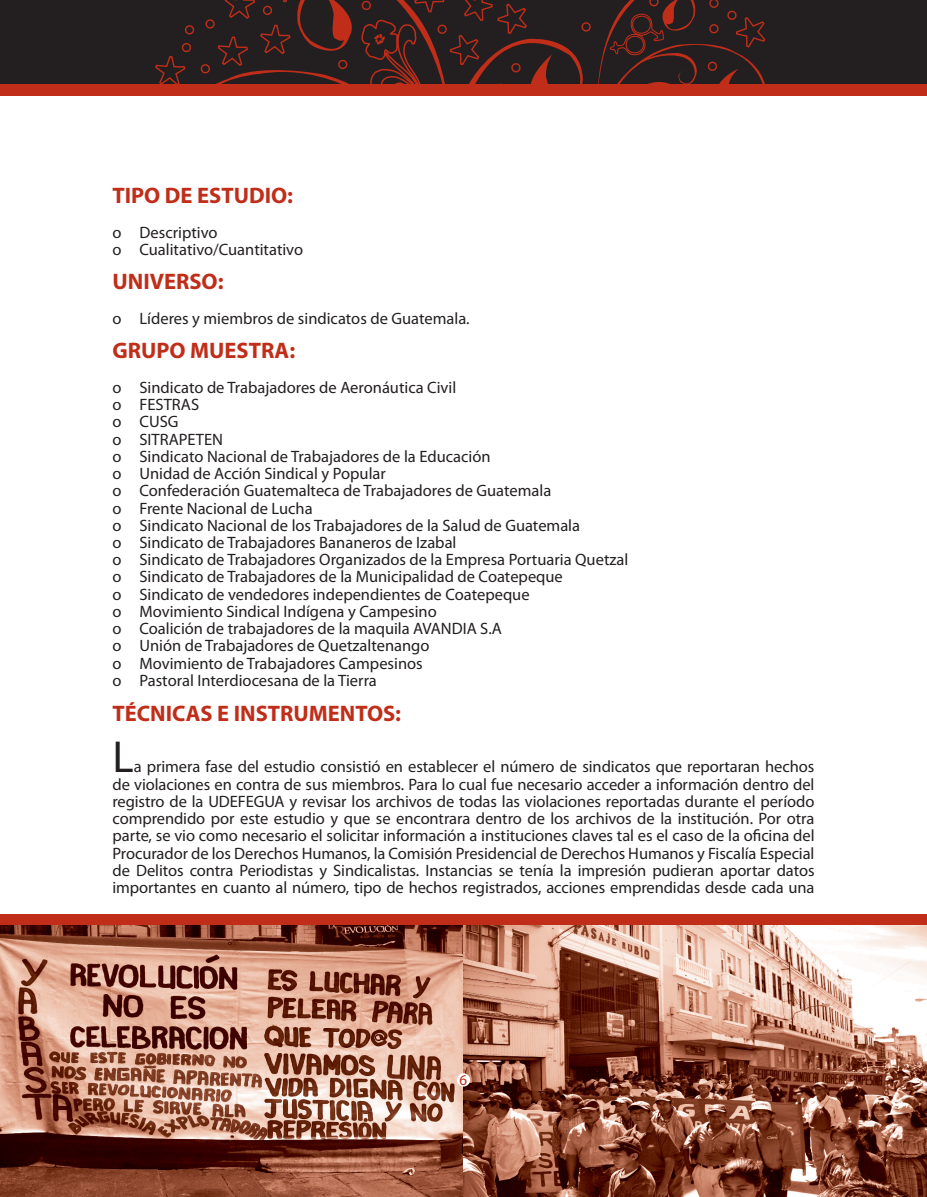
<style>
.page{position:relative;width:927px;height:1197px;background:#fff}
.page>*{position:absolute;margin:0;border:0;box-sizing:border-box;transform-origin:0 0}
.t1{font:45px "Myriad Pro";color:#231f20}
.t2{font:700 22.5px "Myriad Pro";color:#c02d19}
.t3{font:16.5px/17.2px "Myriad Pro";color:#231f20}
.t4{font:15px "Myriad Pro";color:#c02d19}
</style>
<div class="page">
<div style="left:0;top:0;width:927px;height:86px;background:#231f20"></div>
<svg style="left:155px;top:0;width:611px;height:84px"></svg>
<div style="left:0;top:84px;width:927px;height:12px;background:#c02d19"></div>
<div style="left:0;top:914px;width:927px;height:12px;background:#c02d19"></div>
<img style="left:0;top:926px;width:927px;height:271px">
<div style="left:457px;top:1073px;width:13px;height:14px;background:#fff;border-radius:50%"></div>
<svg style="left:0;top:1192px;width:5px;height:5px"></svg>
<svg style="left:922px;top:1192px;width:5px;height:5px"></svg>
<h2 class="t2" style="left:112px;top:181px;width:182px">TIPO DE ESTUDIO:</h2>
<p class="t3" style="left:112px;top:223px;width:192px">o Descriptivo<br>o Cualitativo/Cuantitativo</p>
<h2 class="t2" style="left:112px;top:267px;width:113px">UNIVERSO:</h2>
<p class="t3" style="left:112px;top:309px;width:359px">o Líderes y miembros de sindicatos de Guatemala.</p>
<h2 class="t2" style="left:112px;top:336px;width:184px">GRUPO MUESTRA:</h2>
<p class="t3" style="left:112px;top:378px;width:517px">o Sindicato de Trabajadores de Aeronáutica Civil<br>o FESTRAS<br>o CUSG<br>o SITRAPETEN<br>o Sindicato Nacional de Trabajadores de la Educación<br>o Unidad de Acción Sindical y Popular<br>o Confederación Guatemalteca de Trabajadores de Guatemala<br>o Frente Nacional de Lucha<br>o Sindicato Nacional de los Trabajadores de la Salud de Guatemala<br>o Sindicato de Trabajadores Bananeros de Izabal<br>o Sindicato de Trabajadores Organizados de la Empresa Portuaria Quetzal o Sindicato de Trabajadores de la Municipalidad de Coatepeque<br>o Sindicato de vendedores independientes de Coatepeque<br>o Movimiento Sindical Indígena y Campesino<br>o Coalición de trabajadores de la maquila AVANDIA S.A<br>o Unión de Trabajadores de Quetzaltenango<br>o Movimiento de Trabajadores Campesinos<br>o Pastoral Interdiocesana de la Tierra</p>
<h2 class="t2" style="left:112px;top:698px;width:290px">TÉCNICAS E INSTRUMENTOS:</h2>
<h1 class="t1" style="left:112px;top:729px;width:23px">L</h1>
<p class="t3" style="left:113px;top:758px;width:704px;text-align:justify;text-indent:21px">a primera fase del estudio consistió en establecer el número de sindicatos que reportaran hechos de violaciones en contra de sus miembros. Para lo cual fue necesario acceder a información dentro del registro de la UDEFEGUA y revisar los archivos de todas las violaciones reportadas durante el período comprendido por este estudio y que se encontrara dentro de los archivos de la institución. Por otra parte, se vio como necesario el solicitar información a instituciones claves tal es el caso de la oficina del Procurador de los Derechos Humanos, la Comisión Presidencial de Derechos Humanos y Fiscalía Especial de Delitos contra Periodistas y Sindicalistas. Instancias se tenía la impresión pudieran aportar datos importantes en cuanto al número, tipo de hechos registrados, acciones emprendidas desde cada una</p>
<p class="t4" style="left:460px;top:1070px;width:9px">6</p>
</div>
